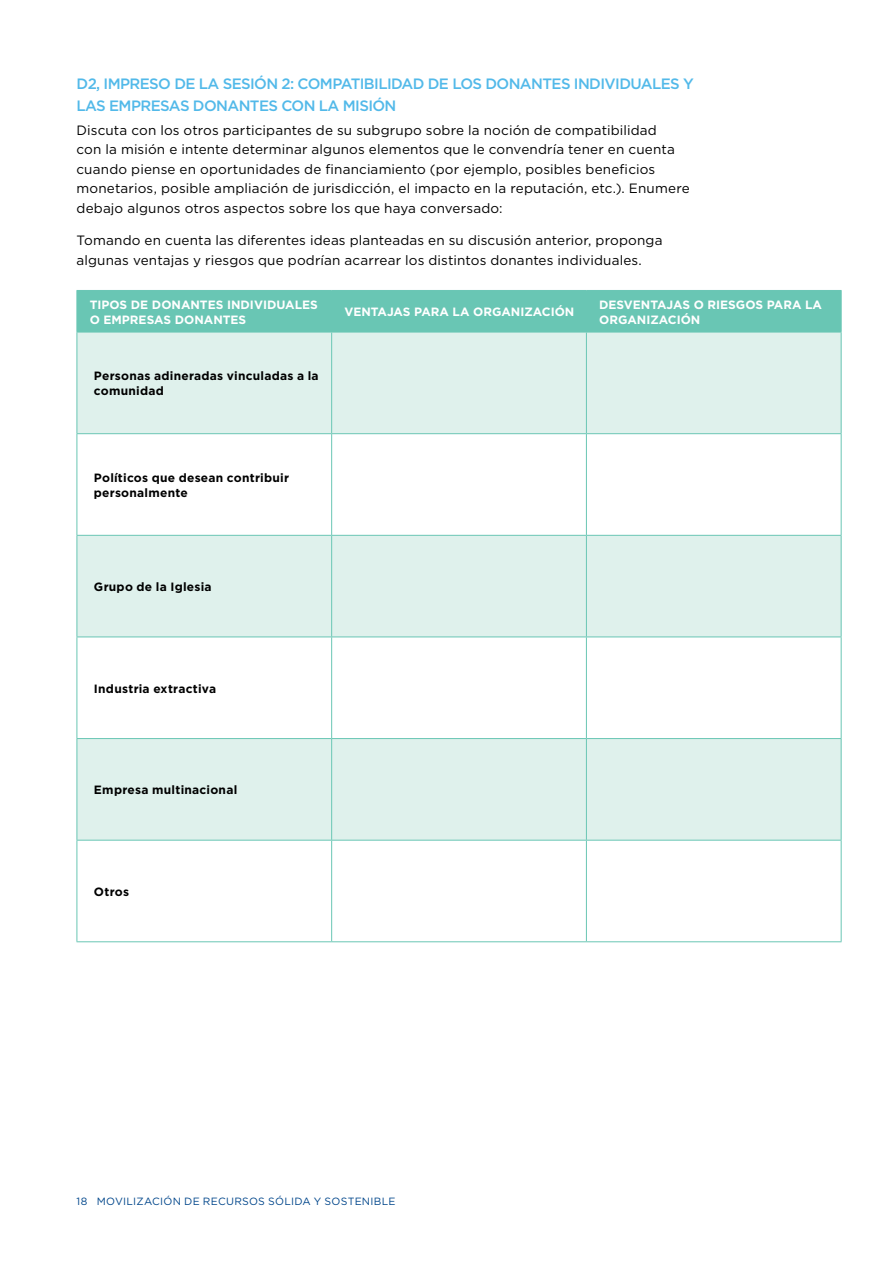
<style>
.page{position:relative;width:893px;height:1263px;background:#fff}
.page>*{position:absolute;margin:0;border:0;box-sizing:border-box;transform-origin:0 0}
.t1{font:500 15px/22.5px "Gotham";letter-spacing:-.04em;color:#52b9e9}
.t2{font:13.5px/19.5px "Gotham";letter-spacing:.01em;color:#000}
.t3{font:700 12px/15px "Gotham";letter-spacing:.02em;color:#000}
.t4{font:700 12px/15px "Gotham";color:#fff}
.t5{font:10.5px "Gotham";letter-spacing:.025em;color:#00468b}
</style>
<div class="page">
<div style="left:78px;top:291px;width:763px;height:41px;background:#69c6b4"></div>
<div style="left:78px;top:333px;width:763px;height:100px;background:#dff1ec"></div>
<svg style="left:78px;top:434px;width:763px;height:507px"></svg>
<hr style="left:331px;top:291px;width:1px;height:41px;background:#69c6b4">
<hr style="left:77px;top:332px;width:1px;height:101px;background:#69c6b4">
<hr style="left:331px;top:332px;width:1px;height:101px;background:#69c6b4">
<hr style="left:586px;top:332px;width:1px;height:101px;background:#69c6b4">
<hr style="left:841px;top:332px;width:1px;height:101px;background:#69c6b4">
<hr style="left:77px;top:434px;width:1px;height:101px;background:#69c6b4">
<hr style="left:331px;top:434px;width:1px;height:101px;background:#69c6b4">
<hr style="left:586px;top:434px;width:1px;height:101px;background:#69c6b4">
<hr style="left:841px;top:434px;width:1px;height:101px;background:#69c6b4">
<hr style="left:77px;top:536px;width:1px;height:100px;background:#69c6b4">
<hr style="left:331px;top:536px;width:1px;height:100px;background:#69c6b4">
<hr style="left:586px;top:536px;width:1px;height:100px;background:#69c6b4">
<hr style="left:841px;top:536px;width:1px;height:100px;background:#69c6b4">
<hr style="left:77px;top:637px;width:1px;height:101px;background:#69c6b4">
<hr style="left:331px;top:637px;width:1px;height:101px;background:#69c6b4">
<hr style="left:586px;top:637px;width:1px;height:101px;background:#69c6b4">
<hr style="left:841px;top:637px;width:1px;height:101px;background:#69c6b4">
<hr style="left:77px;top:739px;width:1px;height:101px;background:#69c6b4">
<hr style="left:331px;top:739px;width:1px;height:101px;background:#69c6b4">
<hr style="left:586px;top:739px;width:1px;height:101px;background:#69c6b4">
<hr style="left:841px;top:739px;width:1px;height:101px;background:#69c6b4">
<hr style="left:77px;top:840px;width:1px;height:101px;background:#69c6b4">
<hr style="left:331px;top:840px;width:1px;height:101px;background:#69c6b4">
<hr style="left:586px;top:840px;width:1px;height:101px;background:#69c6b4">
<hr style="left:841px;top:840px;width:1px;height:101px;background:#69c6b4">
<hr style="left:77px;top:941px;width:255px;height:1px;background:#69c6b4">
<hr style="left:332px;top:941px;width:254px;height:1px;background:#69c6b4">
<hr style="left:586px;top:941px;width:255px;height:1px;background:#69c6b4">
<hr style="left:77px;top:433px;width:255px;height:1px;background:#69c6b4">
<hr style="left:332px;top:433px;width:254px;height:1px;background:#69c6b4">
<hr style="left:586px;top:433px;width:255px;height:1px;background:#69c6b4">
<hr style="left:77px;top:535px;width:255px;height:1px;background:#69c6b4">
<hr style="left:332px;top:535px;width:254px;height:1px;background:#69c6b4">
<hr style="left:586px;top:535px;width:255px;height:1px;background:#69c6b4">
<hr style="left:77px;top:636px;width:255px;height:1px;background:#69c6b4">
<hr style="left:332px;top:636px;width:254px;height:1px;background:#69c6b4">
<hr style="left:586px;top:636px;width:255px;height:1px;background:#69c6b4">
<hr style="left:77px;top:738px;width:255px;height:1px;background:#69c6b4">
<hr style="left:332px;top:738px;width:254px;height:1px;background:#69c6b4">
<hr style="left:586px;top:738px;width:255px;height:1px;background:#69c6b4">
<hr style="left:77px;top:840px;width:255px;height:1px;background:#69c6b4">
<hr style="left:332px;top:840px;width:254px;height:1px;background:#69c6b4">
<hr style="left:586px;top:840px;width:255px;height:1px;background:#69c6b4">
<hr style="left:77px;top:290px;width:255px;height:1px;background:#69c6b4">
<hr style="left:77px;top:291px;width:1px;height:41px;background:#69c6b4">
<hr style="left:332px;top:290px;width:254px;height:1px;background:#69c6b4">
<hr style="left:586px;top:290px;width:255px;height:1px;background:#69c6b4">
<hr style="left:586px;top:291px;width:1px;height:41px;background:#69c6b4">
<hr style="left:841px;top:291px;width:1px;height:41px;background:#69c6b4">
<hr style="left:332px;top:332px;width:254px;height:1px;background:#69c6b4">
<hr style="left:586px;top:332px;width:255px;height:1px;background:#69c6b4">
<hr style="left:77px;top:332px;width:255px;height:1px;background:#69c6b4">
<p class="t1" style="left:77px;top:72px;width:619px">D2, IMPRESO DE LA SESIÓN 2: COMPATIBILIDAD DE LOS DONANTES INDIVIDUALES Y<br>LAS EMPRESAS DONANTES CON LA MISIÓN</p>
<p class="t2" style="left:77px;top:120px;width:615px">Discuta con los otros participantes de su subgrupo sobre la noción de compatibilidad<br>con la misión e intente determinar algunos elementos que le convendría tener en cuenta cuando piense en oportunidades de financiamiento (por ejemplo, posibles beneficios monetarios, posible ampliación de jurisdicción, el impacto en la reputación, etc.). Enumere debajo algunos otros aspectos sobre los que haya conversado:</p>
<p class="t2" style="left:77px;top:230px;width:587px">Tomando en cuenta las diferentes ideas planteadas en su discusión anterior, proponga algunas ventajas y riesgos que podrían acarrear los distintos donantes individuales.</p>
<p class="t4" style="left:90px;top:297px;width:230px">TIPOS DE DONANTES INDIVIDUALES<br>O EMPRESAS DONANTES</p>
<p class="t4" style="left:344px;top:304px;width:232px">VENTAJAS PARA LA ORGANIZACIÓN</p>
<p class="t4" style="left:599px;top:297px;width:224px">DESVENTAJAS O RIESGOS PARA LA<br>ORGANIZACIÓN</p>
<p class="t3" style="left:94px;top:368px;width:226px">Personas adineradas vinculadas a la comunidad</p>
<p class="t3" style="left:94px;top:470px;width:197px">Políticos que desean contribuir personalmente</p>
<p class="t3" style="left:94px;top:579px;width:119px">Grupo de la Iglesia</p>
<p class="t3" style="left:94px;top:681px;width:124px">Industria extractiva</p>
<p class="t3" style="left:94px;top:782px;width:145px">Empresa multinacional</p>
<p class="t3" style="left:94px;top:884px;width:37px">Otros</p>
<p class="t5" style="left:77px;top:1195px;width:321px">18 MOVILIZACIÓN DE RECURSOS SÓLIDA Y SOSTENIBLE</p>
</div>
